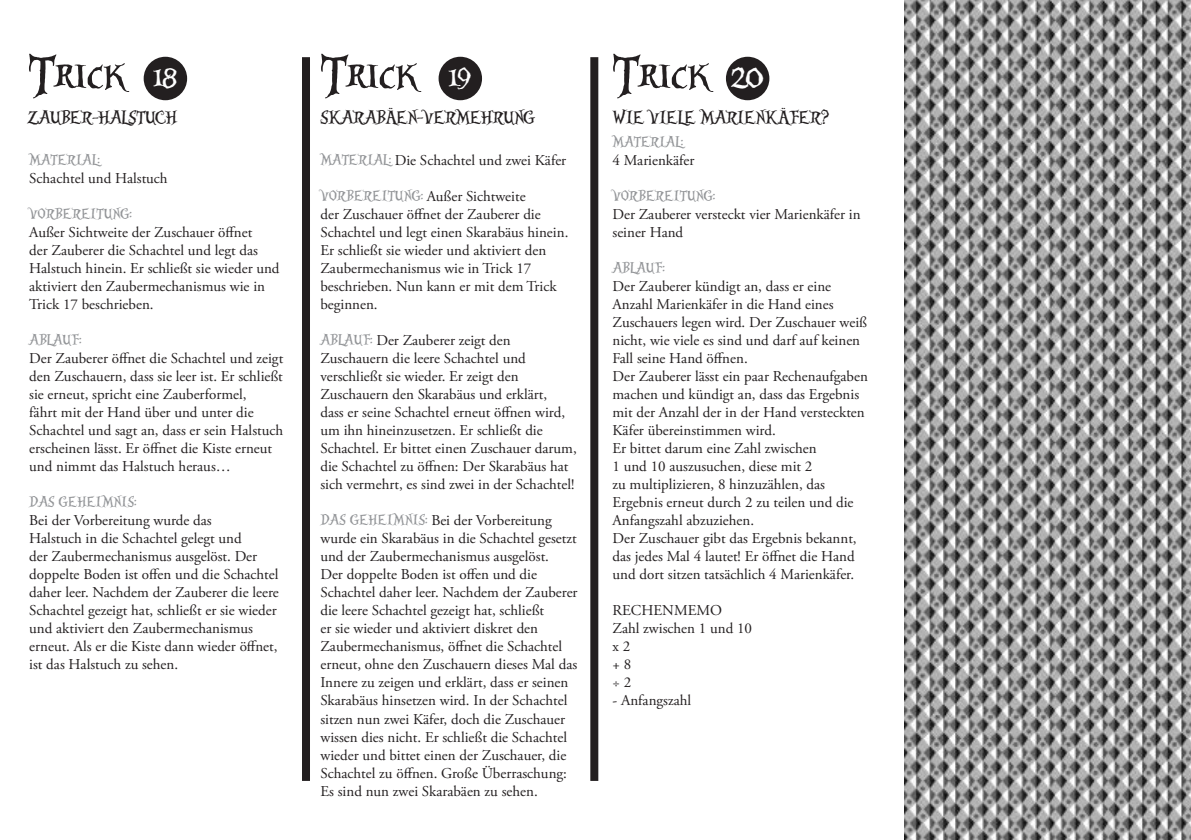
<style>
.page{position:relative;width:1191px;height:840px;background:#fff}
.page>*{position:absolute;margin:0;border:0;box-sizing:border-box;transform-origin:0 0}
.t1{font:60px "Alicein Wonderland";letter-spacing:-.02em;color:#231f20}
.t2{font:34px "Alicein Wonderland";color:#fff}
.t3{font:20px "Alicein Wonderland";letter-spacing:-.02em;color:#231f20}
.t4{font:16px "Alicein Wonderland";color:#939598}
.t5{font:15px/18px "Adobe Garamond Pro";color:#231f20}
.s1{font-family:"Alicein Wonderland";font-size:16px;color:#939598}
</style>
<div class="page">
<div style="left:302px;top:57px;width:8px;height:723px;background:#231f20"></div>
<div style="left:590px;top:57px;width:8px;height:723px;background:#231f20"></div>
<img style="left:904px;top:0;width:287px;height:839px">
<div style="left:144px;top:57px;width:43px;height:43px;background:#231f20;border-radius:50%"></div>
<div style="left:438px;top:57px;width:44px;height:43px;background:#231f20;border-radius:50%"></div>
<div style="left:726px;top:57px;width:43px;height:43px;background:#231f20;border-radius:50%"></div>
<h1 class="t1" style="left:28px;top:43px;width:100px">Trick</h1>
<h1 class="t1" style="left:320px;top:43px;width:100px">Trick</h1>
<h1 class="t1" style="left:612px;top:43px;width:100px">Trick</h1>
<h3 class="t3" style="left:27px;top:106px;width:152px">ZAUBER-HALSTUCH</h3>
<h3 class="t3" style="left:320px;top:106px;width:216px">SKARABÄEN-VERMEHRUNG</h3>
<h3 class="t3" style="left:612px;top:106px;width:218px">WIE VIELE MARIENKÄFER?</h3>
<h2 class="t2" style="left:154px;top:61px;width:25px">18</h2>
<h2 class="t2" style="left:449px;top:61px;width:24px">19</h2>
<h2 class="t2" style="left:731px;top:61px;width:35px">20</h2>
<p class="t4" style="left:29px;top:151px;width:72px">MATERIAL:</p>
<p class="t5" style="left:29px;top:169px;width:140px">Schachtel und Halstuch</p>
<p class="t4" style="left:29px;top:205px;width:104px">VORBEREITUNG:</p>
<p class="t5" style="left:29px;top:223px;width:252px">Außer Sichtweite der Zuschauer öffnet<br>der Zauberer die Schachtel und legt das Halstuch hinein. Er schließt sie wieder und aktiviert den Zaubermechanismus wie in Trick 17 beschrieben.</p>
<p class="t4" style="left:29px;top:331px;width:53px">ABLAUF:</p>
<p class="t5" style="left:29px;top:349px;width:255px">Der Zauberer öffnet die Schachtel und zeigt den Zuschauern, dass sie leer ist. Er schließt sie erneut, spricht eine Zauberformel,<br>fährt mit der Hand über und unter die Schachtel und sagt an, dass er sein Halstuch erscheinen lässt. Er öffnet die Kiste erneut und nimmt das Halstuch heraus…</p>
<p class="t4" style="left:29px;top:493px;width:108px">DAS GEHEIMNIS:</p>
<p class="t5" style="left:29px;top:511px;width:251px">Bei der Vorbereitung wurde das<br>Halstuch in die Schachtel gelegt und<br>der Zaubermechanismus ausgelöst. Der doppelte Boden ist offen und die Schachtel daher leer. Nachdem der Zauberer die leere Schachtel gezeigt hat, schließt er sie wieder und aktiviert den Zaubermechanismus erneut. Als er die Kiste dann wieder öffnet, ist das Halstuch zu sehen.</p>
<p class="t5" style="left:320px;top:151px;width:247px"><span class="s1">MATERIAL:</span> Die Schachtel und zwei Käfer</p>
<p class="t5" style="left:320px;top:187px;width:249px"><span class="s1">VORBEREITUNG:</span> Außer Sichtweite<br>der Zuschauer öffnet der Zauberer die Schachtel und legt einen Skarabäus hinein.<br>Er schließt sie wieder und aktiviert den Zaubermechanismus wie in Trick 17 beschrieben. Nun kann er mit dem Trick beginnen.</p>
<p class="t5" style="left:320px;top:331px;width:258px"><span class="s1">ABLAUF:</span> Der Zauberer zeigt den Zuschauern die leere Schachtel und verschließt sie wieder. Er zeigt den Zuschauern den Skarabäus und erklärt,<br>dass er seine Schachtel erneut öffnen wird, um ihn hineinzusetzen. Er schließt die Schachtel. Er bittet einen Zuschauer darum, die Schachtel zu öffnen: Der Skarabäus hat sich vermehrt, es sind zwei in der Schachtel!</p>
<p class="t5" style="left:320px;top:511px;width:259px"><span class="s1">DAS GEHEIMNIS:</span> Bei der Vorbereitung wurde ein Skarabäus in die Schachtel gesetzt und der Zaubermechanismus ausgelöst.<br>Der doppelte Boden ist offen und die Schachtel daher leer. Nachdem der Zauberer die leere Schachtel gezeigt hat, schließt<br>er sie wieder und aktiviert diskret den Zaubermechanismus, öffnet die Schachtel erneut, ohne den Zuschauern dieses Mal das Innere zu zeigen und erklärt, dass er seinen Skarabäus hinsetzen wird. In der Schachtel sitzen nun zwei Käfer, doch die Zuschauer wissen dies nicht. Er schließt die Schachtel wieder und bittet einen der Zuschauer, die Schachtel zu öffnen. Große Überraschung:<br>Es sind nun zwei Skarabäen zu sehen.</p>
<p class="t4" style="left:612px;top:133px;width:72px">MATERIAL:</p>
<p class="t5" style="left:612px;top:151px;width:84px">4 Marienkäfer</p>
<p class="t4" style="left:612px;top:187px;width:104px">VORBEREITUNG:</p>
<p class="t5" style="left:612px;top:205px;width:250px">Der Zauberer versteckt vier Marienkäfer in seiner Hand</p>
<p class="t4" style="left:612px;top:259px;width:53px">ABLAUF:</p>
<p class="t5" style="left:612px;top:277px;width:257px">Der Zauberer kündigt an, dass er eine Anzahl Marienkäfer in die Hand eines Zuschauers legen wird. Der Zuschauer weiß nicht, wie viele es sind und darf auf keinen Fall seine Hand öffnen.<br>Der Zauberer lässt ein paar Rechenaufgaben machen und kündigt an, dass das Ergebnis mit der Anzahl der in der Hand versteckten Käfer übereinstimmen wird.<br>Er bittet darum eine Zahl zwischen<br>1 und 10 auszusuchen, diese mit 2<br>zu multiplizieren, 8 hinzuzählen, das Ergebnis erneut durch 2 zu teilen und die Anfangszahl abzuziehen.<br>Der Zuschauer gibt das Ergebnis bekannt, das jedes Mal 4 lautet! Er öffnet die Hand und dort sitzen tatsächlich 4 Marienkäfer.</p>
<p class="t5" style="left:612px;top:601px;width:141px">RECHENMEMO<br>Zahl zwischen 1 und 10 x 2<br>+ 8<br>÷ 2</p>
<p class="t5" style="left:612px;top:691px;width:80px">- Anfangszahl</p>
</div>
